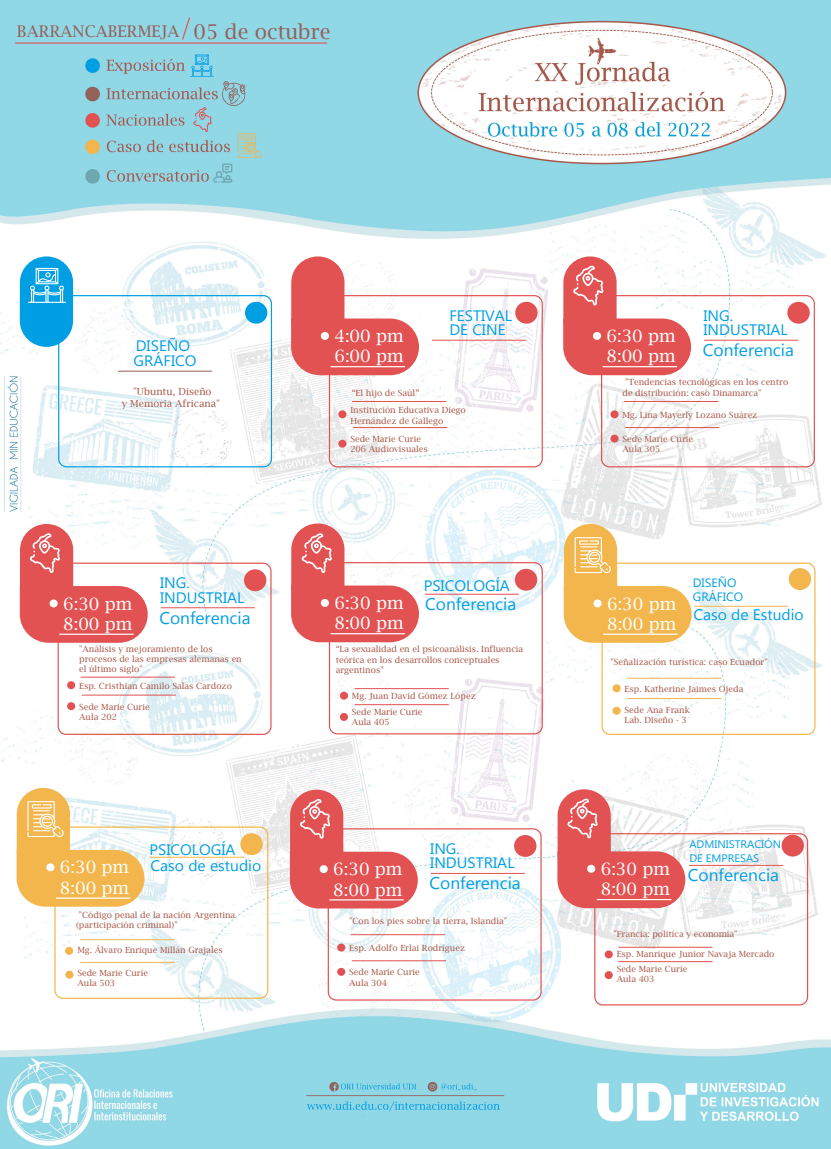
<style>
.page{position:relative;width:831px;height:1149px;background:#fff}
.page>*{position:absolute;margin:0;border:0;box-sizing:border-box;transform-origin:0 0}
.t1{font:20.4px "Lucida Bright";color:#93615a}
.t2{font:16.98px/20.4px "Lucida Bright";color:#fff}
.t3{font:16.98px "Microsoft New Tai Lue";color:#009fe3}
.t4{font:16.11px "Lucida Bright";color:#93615a}
.t5{font:15.3px "Microsoft New Tai Lue";color:#009fe3}
.t6{font:15.18px/14.5px "Microsoft Phags Pa";color:#009fe3}
.t7{font:15.15px/14.5px "Microsoft Phags Pa";color:#009fe3}
.t8{font:12.12px/14.5px "Microsoft Phags Pa";color:#009fe3}
.t9{font:10.92px/14.5px "Microsoft Phags Pa";color:#009fe3}
.t10{font:9.69px/11.6px "Lucida Bright";color:#a8584a;text-align:center}
.t11{font:8.49px/10.2px "Lucida Bright";color:#a8584a}
</style>
<div class="page">
<img style="left:0;top:0;width:831px;height:1149px">
<div style="left:54px;top:826px;width:214px;height:173px;border:1px solid #f2b64c;border-radius:8px"></div>
<div style="left:240px;top:833px;width:23px;height:22px;background:#f2b64c;border-radius:50%"></div>
<div style="left:65px;top:971px;width:9px;height:8px;background:#f2b64c;border-radius:50%"></div>
<div style="left:65px;top:947px;width:8px;height:8px;background:#f2b64c;border-radius:50%"></div>
<svg style="left:17px;top:788px;width:127px;height:119px"></svg>
<div style="left:602px;top:563px;width:213px;height:172px;border:1px solid #f2b64c;border-radius:8px"></div>
<hr style="left:695px;top:606px;width:93px;height:1px;background:#f2b64c">
<div style="left:789px;top:568px;width:22px;height:22px;background:#f2b64c;border-radius:50%"></div>
<hr style="left:628px;top:678px;width:93px;height:1px;background:#f2b64c">
<hr style="left:628px;top:698px;width:93px;height:1px;background:#f2b64c">
<div style="left:613px;top:707px;width:8px;height:8px;background:#f2b64c;border-radius:50%"></div>
<div style="left:613px;top:684px;width:8px;height:8px;background:#f2b64c;border-radius:50%"></div>
<svg style="left:564px;top:524px;width:128px;height:119px"></svg>
<div style="left:58px;top:295px;width:214px;height:172px;border:1px solid #009fe3;border-radius:8px"></div>
<svg style="left:20px;top:256px;width:53px;height:91px;background:#35b3e8"></svg>
<hr style="left:118px;top:371px;width:94px;height:1px;background:#93615a">
<div style="left:245px;top:302px;width:22px;height:22px;background:#009fe3;border-radius:50%"></div>
<div style="left:329px;top:295px;width:214px;height:172px;border:1px solid #e25252;border-radius:8px"></div>
<svg style="left:291px;top:256px;width:128px;height:119px"></svg>
<hr style="left:432px;top:340px;width:94px;height:1px;background:#e25252">
<hr style="left:353px;top:427px;width:94px;height:1px;background:#e25252">
<hr style="left:352px;top:401px;width:94px;height:1px;background:#e25252">
<div style="left:321px;top:332px;width:8px;height:8px;background:#fff;border-radius:50%"></div>
<div style="left:338px;top:440px;width:8px;height:8px;background:#e25252;border-radius:50%"></div>
<div style="left:338px;top:410px;width:8px;height:8px;background:#e25252;border-radius:50%"></div>
<hr style="left:331px;top:366px;width:74px;height:1px;background:#fff">
<div style="left:515px;top:302px;width:23px;height:22px;background:#e25252;border-radius:50%"></div>
<div style="left:329px;top:562px;width:214px;height:172px;border:1px solid #e25252;border-radius:8px"></div>
<hr style="left:425px;top:594px;width:94px;height:1px;background:#e25252">
<div style="left:515px;top:569px;width:22px;height:22px;background:#e25252;border-radius:50%"></div>
<hr style="left:355px;top:688px;width:93px;height:1px;background:#e25252">
<hr style="left:355px;top:704px;width:93px;height:1px;background:#e25252">
<div style="left:340px;top:713px;width:8px;height:8px;background:#e25252;border-radius:50%"></div>
<div style="left:340px;top:692px;width:8px;height:8px;background:#e25252;border-radius:50%"></div>
<div style="left:601px;top:295px;width:214px;height:172px;border:1px solid #e25252;border-radius:8px"></div>
<hr style="left:704px;top:340px;width:94px;height:1px;background:#e25252">
<hr style="left:625px;top:427px;width:94px;height:1px;background:#e25252">
<hr style="left:624px;top:401px;width:94px;height:1px;background:#e25252">
<div style="left:610px;top:435px;width:9px;height:8px;background:#e25252;border-radius:50%"></div>
<div style="left:610px;top:410px;width:9px;height:8px;background:#e25252;border-radius:50%"></div>
<div style="left:787px;top:302px;width:23px;height:22px;background:#e25252;border-radius:50%"></div>
<svg style="left:563px;top:256px;width:128px;height:119px"></svg>
<div style="left:328px;top:828px;width:214px;height:173px;border:1px solid #e25252;border-radius:8px"></div>
<hr style="left:431px;top:873px;width:94px;height:1px;background:#e25252">
<hr style="left:352px;top:960px;width:94px;height:1px;background:#e25252">
<hr style="left:351px;top:934px;width:94px;height:1px;background:#e25252">
<div style="left:337px;top:968px;width:8px;height:8px;background:#e25252;border-radius:50%"></div>
<div style="left:337px;top:944px;width:8px;height:8px;background:#e25252;border-radius:50%"></div>
<div style="left:514px;top:835px;width:22px;height:22px;background:#e25252;border-radius:50%"></div>
<svg style="left:290px;top:790px;width:128px;height:118px"></svg>
<div style="left:58px;top:563px;width:214px;height:172px;border:1px solid #e25252;border-radius:8px"></div>
<hr style="left:161px;top:607px;width:93px;height:1px;background:#e25252">
<hr style="left:82px;top:695px;width:94px;height:1px;background:#e25252">
<hr style="left:81px;top:677px;width:94px;height:1px;background:#e25252">
<div style="left:67px;top:702px;width:8px;height:8px;background:#e25252;border-radius:50%"></div>
<div style="left:67px;top:681px;width:8px;height:8px;background:#e25252;border-radius:50%"></div>
<div style="left:244px;top:569px;width:22px;height:22px;background:#e25252;border-radius:50%"></div>
<svg style="left:20px;top:524px;width:128px;height:119px"></svg>
<div style="left:594px;top:833px;width:214px;height:172px;border:1px solid #e25252;border-radius:8px"></div>
<hr style="left:689px;top:865px;width:94px;height:1px;background:#e25252">
<hr style="left:619px;top:961px;width:93px;height:1px;background:#e25252">
<hr style="left:619px;top:947px;width:93px;height:1px;background:#e25252">
<div style="left:605px;top:971px;width:8px;height:8px;background:#e25252;border-radius:50%"></div>
<div style="left:605px;top:950px;width:8px;height:8px;background:#e25252;border-radius:50%"></div>
<div style="left:782px;top:835px;width:22px;height:22px;background:#e25252;border-radius:50%"></div>
<svg style="left:557px;top:789px;width:128px;height:119px"></svg>
<svg style="left:291px;top:523px;width:128px;height:119px"></svg>
<div style="left:17px;top:15px;width:164px;height:24px;background:#91d8e6"></div>
<hr style="left:151px;top:857px;width:93px;height:1px;background:#f2b64c">
<hr style="left:80px;top:939px;width:94px;height:1px;background:#f2b64c">
<hr style="left:80px;top:962px;width:94px;height:1px;background:#f2b64c">
<h3 class="t4" style="left:17px;top:22px;width:164px">BARRANCABERMEJA</h3>
<h1 class="t1" style="left:194px;top:20px;width:138px">05 de octubre</h1>
<h3 class="t7" style="left:134px;top:338px;width:64px">DISEÑO<br>GRÁFICO</h3>
<p class="t10" style="left:122px;top:386px;width:100px">"Ubuntu, Diseño<br>y Memoria Africana"</p>
<h2 class="t2" style="left:63px;top:593px;width:71px">6:30 pm<br>8:00 pm</h2>
<h3 class="t6" style="left:160px;top:575px;width:86px">ING.<br>INDUSTRIAL</h3>
<h2 class="t3" style="left:159px;top:608px;width:93px">Conferencia</h2>
<p class="t11" style="left:79px;top:644px;width:164px">"Análisis y mejoramiento de los procesos de las empresas alemanas en el último siglo"</p>
<p class="t11" style="left:79px;top:702px;width:72px">Sede Marie Curie<br>Aula 202</p>
<p class="t11" style="left:79px;top:681px;width:154px">Esp. Cristhian Camilo Salas Cardozo</p>
<h3 class="t6" style="left:149px;top:842px;width:88px">PSICOLOGÍA</h3>
<h2 class="t2" style="left:60px;top:857px;width:71px">6:30 pm</h2>
<h3 class="t5" style="left:151px;top:857px;width:112px">Caso de estudio</h3>
<h2 class="t2" style="left:60px;top:878px;width:71px">8:00 pm</h2>
<p class="t11" style="left:76px;top:909px;width:161px;text-indent:3px">"Código penal de la nación Argentina (participación criminal)"</p>
<p class="t11" style="left:77px;top:945px;width:147px">Mg. Álvaro Enrique Millán Grajales</p>
<p class="t11" style="left:77px;top:968px;width:72px">Sede Marie Curie<br>Aula 503</p>
<h2 class="t2" style="left:334px;top:326px;width:71px">4:00 pm<br>6:00 pm</h2>
<h3 class="t6" style="left:449px;top:307px;width:64px">FESTIVAL<br>DE CINE</h3>
<p class="t11" style="left:352px;top:387px;width:69px">“El hijo de Saúl”</p>
<p class="t11" style="left:350px;top:434px;width:79px">Sede Marie Curie<br>206 Audiovisuales</p>
<p class="t11" style="left:350px;top:405px;width:117px">Institución Educativa Diego<br>Hernández de Gallego</p>
<h3 class="t6" style="left:424px;top:578px;width:88px">PSICOLOGÍA</h3>
<h2 class="t2" style="left:334px;top:593px;width:71px">6:30 pm</h2>
<h2 class="t3" style="left:425px;top:594px;width:93px">Conferencia</h2>
<h2 class="t2" style="left:334px;top:613px;width:71px">8:00 pm</h2>
<p class="t11" style="left:336px;top:644px;width:189px">“La sexualidad en el psicoanálisis. Influencia teórica en los desarrollos conceptuales argentinos"</p>
<p class="t11" style="left:352px;top:688px;width:125px;line-height:15.9px">Mg. Juan David Gómez López<br>Sede Marie Curie</p>
<p class="t11" style="left:352px;top:717px;width:39px">Aula 405</p>
<h2 class="t2" style="left:333px;top:859px;width:71px">6:30 pm<br>8:00 pm</h2>
<h3 class="t6" style="left:430px;top:841px;width:86px">ING.<br>INDUSTRIAL</h3>
<h2 class="t3" style="left:429px;top:873px;width:93px">Conferencia</h2>
<p class="t11" style="left:349px;top:916px;width:159px">"Con los pies sobre la tierra, Islandia"</p>
<p class="t11" style="left:349px;top:943px;width:117px">Esp. Adolfo Erlai Rodríguez</p>
<p class="t11" style="left:349px;top:967px;width:72px">Sede Marie Curie<br>Aula 304</p>
<h2 class="t2" style="left:607px;top:326px;width:71px">6:30 pm<br>8:00 pm</h2>
<h3 class="t6" style="left:704px;top:307px;width:86px">ING.<br>INDUSTRIAL</h3>
<h2 class="t3" style="left:703px;top:340px;width:93px">Conferencia</h2>
<p class="t11" style="left:622px;top:377px;width:167px;text-indent:3px">"Tendencias tecnológicas en los centro de distribución: caso Dinamarca"</p>
<p class="t11" style="left:622px;top:434px;width:72px">Sede Marie Curie<br>Aula 305</p>
<p class="t11" style="left:622px;top:410px;width:136px">Mg. Lina Mayerly Lozano Suárez</p>
<h3 class="t8" style="left:693px;top:575px;width:52px">DISEÑO<br>GRÁFICO</h3>
<h3 class="t5" style="left:693px;top:606px;width:112px">Caso de Estudio</h3>
<h2 class="t2" style="left:607px;top:593px;width:71px">6:30 pm<br>8:00 pm</h2>
<p class="t11" style="left:610px;top:656px;width:159px">"Señalización turística: caso Ecuador"</p>
<p class="t11" style="left:625px;top:684px;width:120px">Esp. Katherine Jaimes Ojeda</p>
<p class="t11" style="left:625px;top:704px;width:67px">Sede Ana Frank<br>Lab. Diseño - 3</p>
<h2 class="t2" style="left:601px;top:859px;width:71px">6:30 pm<br>8:00 pm</h2>
<p class="t9" style="left:689px;top:836px;width:93px">ADMINISTRACIÓN<br>DE EMPRESAS</p>
<h2 class="t3" style="left:688px;top:865px;width:93px">Conferencia</h2>
<p class="t11" style="left:613px;top:929px;width:126px">"Francia: politíca y economía"</p>
<p class="t11" style="left:617px;top:949px;width:159px">Esp. Manrique Junior Navaja Mercado</p>
<p class="t11" style="left:617px;top:964px;width:72px">Sede Marie Curie<br>Aula 403</p>
</div>
